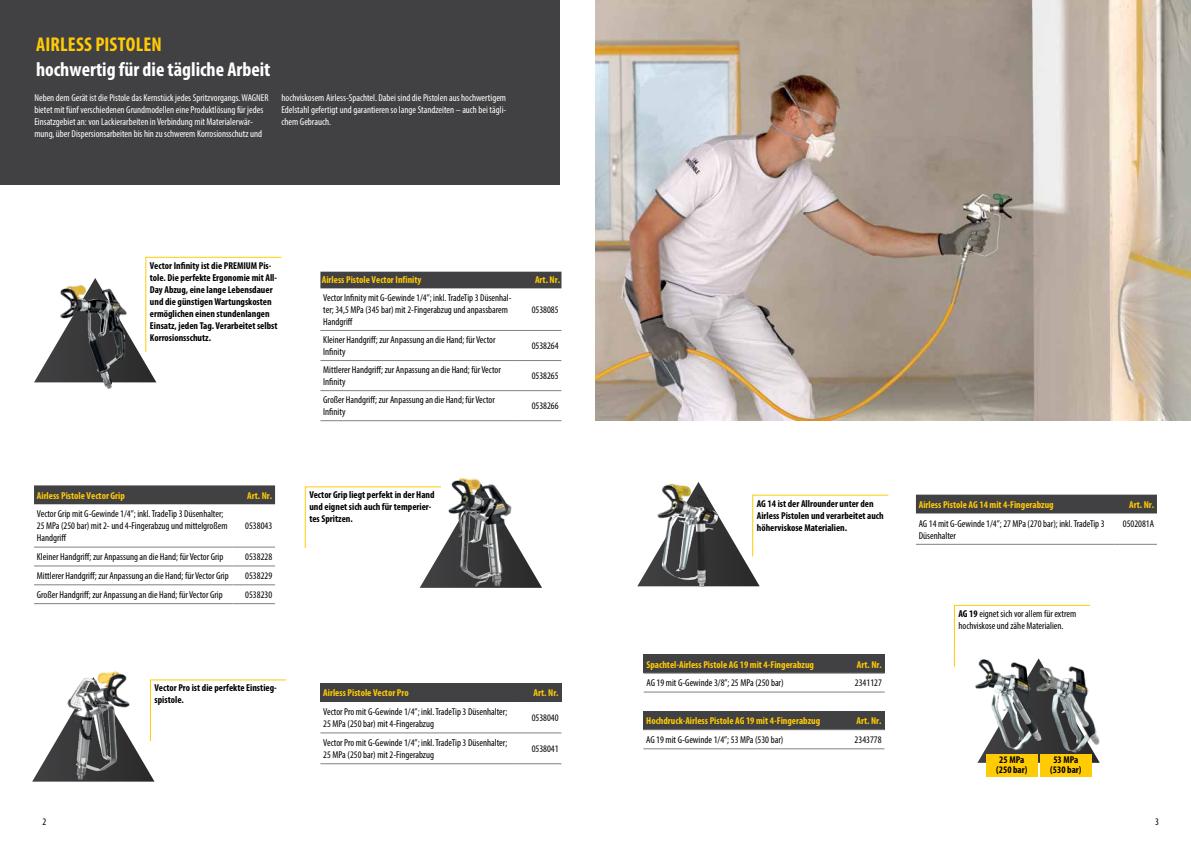
<style>
.page{position:relative;width:1191px;height:842px;background:#fff}
.page>*{position:absolute;margin:0;border:0;box-sizing:border-box;transform-origin:0 0}
.t1{font:700 condensed 20px "Myriad Pro";color:#fff}
.t2{font:700 condensed 20px "Myriad Pro";letter-spacing:.005em;color:#ffcb05}
.t3{font:condensed 10px/12px "Myriad Pro";color:#000}
.t4{font:700 condensed 10px/12px "Myriad Pro";color:#000}
.t5{font:condensed 10px/12px "Myriad Pro";color:#fff}
.t6{font:700 condensed 10px "Myriad Pro";color:#ffcb05}
.s1{font-weight:700}
</style>
<div class="page">
<div style="left:0;top:0;width:559px;height:184px;background:#414042"></div>
<img style="left:595px;top:0;width:596px;height:421px">
<img style="left:58px;top:382px;width:75px;height:6px">
<div style="left:320px;top:272px;width:241px;height:16px;background:#414042"></div>
<hr style="left:320px;top:330px;width:199px;height:1px;background:#808285">
<hr style="left:519px;top:330px;width:42px;height:1px;background:#808285">
<hr style="left:320px;top:360px;width:199px;height:1px;background:#808285">
<hr style="left:519px;top:360px;width:42px;height:1px;background:#808285">
<hr style="left:320px;top:390px;width:199px;height:1px;background:#808285">
<hr style="left:519px;top:390px;width:42px;height:1px;background:#808285">
<hr style="left:320px;top:420px;width:199px;height:1px;background:#808285">
<hr style="left:519px;top:420px;width:42px;height:1px;background:#808285">
<svg style="left:34px;top:256px;width:248px;height:126px"></svg>
<svg style="left:304px;top:486px;width:238px;height:102px"></svg>
<svg style="left:795px;top:494px;width:94px;height:2px"></svg>
<svg style="left:32px;top:679px;width:255px;height:103px"></svg>
<img style="left:431px;top:478px;width:111px;height:109px">
<div style="left:34px;top:485px;width:241px;height:19px;background:#414042"></div>
<hr style="left:34px;top:603px;width:198px;height:1px;background:#808285">
<hr style="left:232px;top:603px;width:43px;height:1px;background:#808285">
<hr style="left:34px;top:547px;width:198px;height:1px;background:#808285">
<hr style="left:232px;top:547px;width:43px;height:1px;background:#808285">
<hr style="left:34px;top:566px;width:198px;height:1px;background:#808285">
<hr style="left:232px;top:566px;width:43px;height:1px;background:#808285">
<hr style="left:34px;top:584px;width:198px;height:1px;background:#808285">
<hr style="left:232px;top:584px;width:43px;height:1px;background:#808285">
<img style="left:55px;top:671px;width:112px;height:111px">
<div style="left:320px;top:683px;width:199px;height:19px;background:#414042"></div>
<div style="left:519px;top:683px;width:42px;height:19px;background:#414042"></div>
<hr style="left:320px;top:733px;width:199px;height:1px;background:#808285">
<hr style="left:519px;top:733px;width:42px;height:1px;background:#808285">
<hr style="left:320px;top:763px;width:199px;height:1px;background:#808285">
<hr style="left:519px;top:763px;width:42px;height:1px;background:#808285">
<img style="left:637px;top:482px;width:158px;height:105px">
<div style="left:916px;top:495px;width:241px;height:18px;background:#414042"></div>
<hr style="left:916px;top:544px;width:198px;height:1px;background:#808285">
<hr style="left:1114px;top:544px;width:43px;height:1px;background:#808285">
<div style="left:643px;top:654px;width:199px;height:19px;background:#414042"></div>
<div style="left:842px;top:654px;width:42px;height:19px;background:#414042"></div>
<hr style="left:643px;top:673px;width:199px;height:1px;background:#808285">
<hr style="left:842px;top:673px;width:42px;height:1px;background:#808285">
<hr style="left:643px;top:692px;width:199px;height:1px;background:#808285">
<hr style="left:842px;top:692px;width:42px;height:1px;background:#808285">
<div style="left:643px;top:711px;width:199px;height:19px;background:#414042"></div>
<div style="left:842px;top:711px;width:42px;height:19px;background:#414042"></div>
<hr style="left:643px;top:729px;width:199px;height:1px;background:#808285">
<hr style="left:842px;top:729px;width:42px;height:1px;background:#808285">
<hr style="left:643px;top:748px;width:199px;height:1px;background:#808285">
<hr style="left:842px;top:748px;width:42px;height:1px;background:#808285">
<svg style="left:953px;top:604px;width:138px;height:63px"></svg>
<img style="left:972px;top:645px;width:83px;height:118px">
<img style="left:1035px;top:655px;width:65px;height:110px">
<div style="left:986px;top:754px;width:51px;height:23px;background:#ffcb05"></div>
<div style="left:1040px;top:754px;width:51px;height:23px;background:#ffcb05"></div>
<h1 class="t2" style="left:36px;top:32px;width:127px">AIRLESS PISTOLEN</h1>
<h1 class="t1" style="left:36px;top:57px;width:236px">hochwertig für die tägliche Arbeit</h1>
<p class="t5" style="left:34px;top:92px;width:236px">Neben dem Gerät ist die Pistole das Kernstück jedes Spritzvorgangs. WAGNER bietet mit fünf verschiedenen Grundmodellen eine Produktlösung für jedes Einsatzgebiet an: von Lackierarbeiten in Verbindung mit Materialerwär&shy;mung, über Dispersionsarbeiten bis hin zu schwerem Korrosionsschutz und</p>
<p class="t5" style="left:281px;top:92px;width:226px;text-align:justify">hochviskosem Airless-Spachtel. Dabei sind die Pistolen aus hochwertigem Edelstahl gefertigt und garantieren so lange Standzeiten – auch bei tägli&shy;chem Gebrauch.</p>
<p class="t4" style="left:150px;top:259px;width:129px">Vector Infinity ist die PREMIUM Pis&shy;tole. Die perfekte Ergonomie mit All-Day Abzug, eine lange Lebensdauer und die günstigen Wartungskosten ermöglichen einen stundenlangen Einsatz, jeden Tag. Verarbeitet selbst Korrosionsschutz.</p>
<p class="t6" style="left:37px;top:489px;width:90px">Airless Pistole Vector Grip</p>
<p class="t6" style="left:247px;top:489px;width:26px">Art. Nr.</p>
<p class="t3" style="left:37px;top:508px;width:192px">Vector Grip mit G-Gewinde 1/4”; inkl. TradeTip 3 Düsenhalter;<br>25 MPa (250 bar) mit 2- und 4-Fingerabzug und mittelgroßem<br>Handgriff</p>
<p class="t3" style="left:245px;top:520px;width:28px">0538043</p>
<p class="t3" style="left:37px;top:551px;width:188px">Kleiner Handgriff; zur Anpassung an die Hand; für Vector Grip</p>
<p class="t3" style="left:245px;top:551px;width:28px">0538228</p>
<p class="t3" style="left:37px;top:570px;width:193px">Mittlerer Handgriff; zur Anpassung an die Hand; für Vector Grip</p>
<p class="t3" style="left:245px;top:570px;width:28px">0538229</p>
<p class="t3" style="left:37px;top:588px;width:187px">Großer Handgriff; zur Anpassung an die Hand; für Vector Grip</p>
<p class="t3" style="left:245px;top:588px;width:28px">0538230</p>
<p class="t4" style="left:155px;top:682px;width:124px">Vector Pro ist die perfekte Einstieg&shy;spistole.</p>
<p class="t6" style="left:322px;top:274px;width:101px">Airless Pistole Vector Infinity</p>
<p class="t6" style="left:535px;top:274px;width:26px">Art. Nr.</p>
<p class="t3" style="left:323px;top:291px;width:190px">Vector Infinity mit G-Gewinde 1/4”; inkl. TradeTip 3 Düsenhal&shy;ter; 34,5 MPa (345 bar) mit 2-Fingerabzug und anpassbarem<br>Handgriff</p>
<p class="t3" style="left:531px;top:303px;width:28px">0538085</p>
<p class="t3" style="left:323px;top:333px;width:174px">Kleiner Handgriff; zur Anpassung an die Hand; für Vector<br>Infinity</p>
<p class="t3" style="left:531px;top:339px;width:28px">0538264</p>
<p class="t3" style="left:323px;top:363px;width:179px">Mittlerer Handgriff; zur Anpassung an die Hand; für Vector<br>Infinity</p>
<p class="t3" style="left:531px;top:369px;width:28px">0538265</p>
<p class="t3" style="left:323px;top:394px;width:173px">Großer Handgriff; zur Anpassung an die Hand; für Vector<br>Infinity</p>
<p class="t3" style="left:531px;top:400px;width:28px">0538266</p>
<p class="t4" style="left:309px;top:489px;width:127px">Vector Grip liegt perfekt in der Hand und eignet sich auch für temperier&shy;tes Spritzen.</p>
<p class="t4" style="left:757px;top:497px;width:128px">AG 14 ist der Allrounder unter den<br>Airless Pistolen und verarbeitet auch höherviskose Materialien.</p>
<p class="t6" style="left:323px;top:687px;width:87px">Airless Pistole Vector Pro</p>
<p class="t6" style="left:533px;top:687px;width:26px">Art. Nr.</p>
<p class="t3" style="left:323px;top:706px;width:185px">Vector Pro mit G-Gewinde 1/4”; inkl. TradeTip 3 Düsenhalter;<br>25 MPa (250 bar) mit 4-Fingerabzug</p>
<p class="t3" style="left:531px;top:712px;width:28px">0538040</p>
<p class="t3" style="left:323px;top:737px;width:185px">Vector Pro mit G-Gewinde 1/4”; inkl. TradeTip 3 Düsenhalter;<br>25 MPa (250 bar) mit 2-Fingerabzug</p>
<p class="t3" style="left:531px;top:743px;width:28px">0538041</p>
<p class="t6" style="left:646px;top:658px;width:169px">Spachtel-Airless Pistole AG 19 mit 4-Fingerabzug</p>
<p class="t6" style="left:857px;top:658px;width:26px">Art. Nr.</p>
<p class="t3" style="left:646px;top:677px;width:139px">AG 19 mit G-Gewinde 3/8”; 25 MPa (250 bar)</p>
<p class="t3" style="left:855px;top:677px;width:28px">2341127</p>
<p class="t6" style="left:646px;top:714px;width:175px">Hochdruck-Airless Pistole AG 19 mit 4-Fingerabzug</p>
<p class="t6" style="left:856px;top:714px;width:26px">Art. Nr.</p>
<p class="t3" style="left:646px;top:733px;width:139px">AG 19 mit G-Gewinde 1/4”; 53 MPa (530 bar)</p>
<p class="t3" style="left:854px;top:733px;width:28px">2343778</p>
<p class="t6" style="left:918px;top:498px;width:136px">Airless Pistole AG 14 mit 4-Fingerabzug</p>
<p class="t6" style="left:1129px;top:498px;width:26px">Art. Nr.</p>
<p class="t3" style="left:918px;top:517px;width:187px">AG 14 mit G-Gewinde 1/4”; 27 MPa (270 bar); inkl. TradeTip 3<br>Düsenhalter</p>
<p class="t3" style="left:1122px;top:517px;width:33px">0502081A</p>
<p class="t3" style="left:958px;top:607px;width:119px"><span class="s1">AG 19</span> eignet sich vor allem für extrem hochviskose und zähe Materialien.</p>
<p class="t4" style="left:996px;top:754px;width:33px;line-height:10px;text-align:center">25 MPa (250 bar)</p>
<p class="t4" style="left:1050px;top:754px;width:33px;line-height:10px;text-align:center">53 MPa (530 bar)</p>
<p class="t3" style="left:43px;top:816px;width:5px">2</p>
<p class="t3" style="left:1155px;top:816px;width:5px">3</p>
</div>
